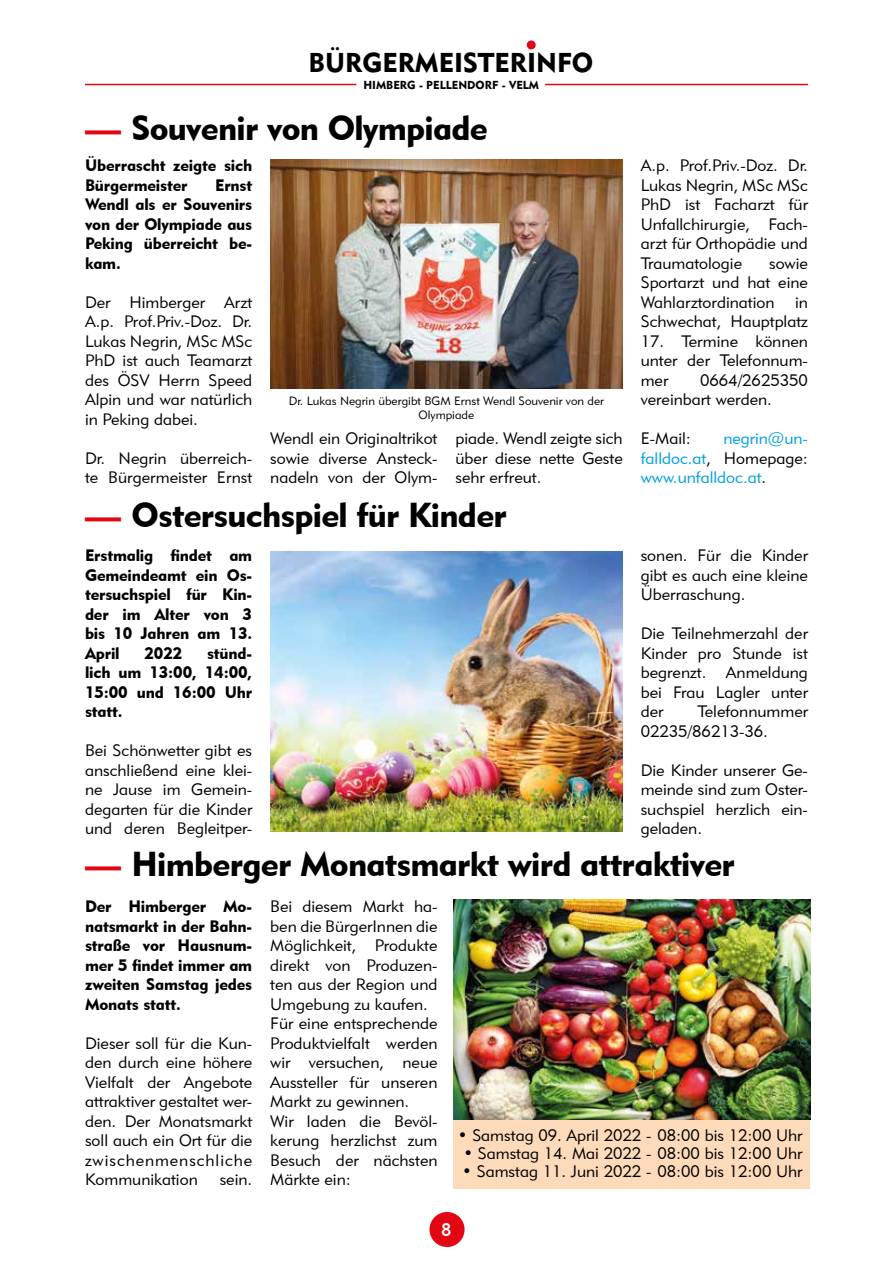
<style>
.page{position:relative;width:893px;height:1263px;background:#fff}
.page>*{position:absolute;margin:0;border:0;box-sizing:border-box;transform-origin:0 0}
.t1{font:34.5px "Geometric 415 BT Black A";letter-spacing:-.02em;color:#000}
.t2{font:27px "Geometric 415 BT Black A";color:#000}
.t3{font:18px "Geometric 415 BT Medium A";color:#fff}
.t4{font:16.5px/19.5px "Geometric 415 BT Lite A";color:#000;text-align:justify}
.t5{font:16.5px/19.5px "Geometric 415 BT Black A";letter-spacing:-.01em;color:#000;text-align:justify}
.t6{font:16.5px/19.5px "Geometric 415 BT Lite A";color:#009fe3;text-align:justify}
.t7{font:12px/14.4px "Geometric 415 BT Lite A";color:#000;text-align:center}
.t8{font:11.55px "Geometric 415 BT Black A";color:#000}
.s1{font-size:36px;color:#e30613}
.s2{color:#000}
</style>
<div class="page">
<div style="left:527px;top:40px;width:9px;height:9px;background:#e30613;border-radius:50%"></div>
<hr style="left:85px;top:84px;width:271px;height:1px;background:#e30613">
<hr style="left:545px;top:84px;width:263px;height:1px;background:#e30613">
<div style="left:454px;top:1120px;width:356px;height:68px;background:#fddbba"></div>
<div style="left:429px;top:1212px;width:36px;height:35px;background:#e30613;border-radius:50%"></div>
<img style="left:270px;top:160px;width:353px;height:228px">
<img style="left:454px;top:899px;width:356px;height:221px">
<img style="left:270px;top:551px;width:352px;height:280px">
<h2 class="t2" style="left:309px;top:47px;width:286px">BÜRGERMEISTERINFO</h2>
<p class="t8" style="left:363px;top:78px;width:177px">HIMBERG - PELLENDORF - VELM</p>
<h1 class="t1" style="left:85px;top:107px;width:404px"><span class="s1">—</span> Souvenir von Olympiade</h1>
<p class="t5" style="left:85px;top:155px;width:169px">Überrascht zeigte sich<br>Bürgermeister</p>
<p class="t5" style="left:85px;top:175px;width:169px;text-indent:130px">Ernst Wendl als er Souvenirs von der Olympiade aus Peking überreicht be&shy;kam.</p>
<p class="t4" style="left:85px;top:292px;width:169px">Der Himberger Arzt A.p. Prof.Priv.-Doz. Dr.<br>Lukas Negrin, MSc MSc PhD ist auch Teamarzt des ÖSV Herrn Speed Alpin und war natürlich in Peking dabei.</p>
<p class="t4" style="left:85px;top:448px;width:169px">Dr. Negrin überreich&shy;te Bürgermeister Ernst</p>
<p class="t7" style="left:289px;top:393px;width:317px">Dr. Lukas Negrin übergibt BGM Ernst Wendl Souvenir von der<br>Olympiade</p>
<p class="t4" style="left:270px;top:428px;width:169px">Wendl ein Originaltrikot sowie diverse Ansteck&shy;nadeln von der Olym-</p>
<p class="t4" style="left:455px;top:428px;width:169px">piade. Wendl zeigte sich über diese nette Geste sehr erfreut.</p>
<h1 class="t1" style="left:85px;top:494px;width:423px"><span class="s1">—</span> Ostersuchspiel für Kinder</h1>
<p class="t5" style="left:85px;top:545px;width:169px">Erstmalig findet am Gemeindeamt ein Os&shy;tersuchspiel für Kin&shy;der im Alter von 3 bis 10 Jahren am 13.<br>April</p>
<p class="t5" style="left:145px;top:643px;width:39px">2022</p>
<p class="t5" style="left:85px;top:643px;width:169px;text-indent:122px">stünd&shy;lich um 13:00, 14:00, 15:00 und 16:00 Uhr statt.</p>
<p class="t4" style="left:85px;top:740px;width:169px">Bei Schönwetter gibt es anschließend eine klei&shy;ne Jause im Gemein&shy;degarten für die Kinder und deren Begleitper-</p>
<p class="t4" style="left:641px;top:155px;width:169px">A.p. Prof.Priv.-Doz. Dr.<br>Lukas Negrin, MSc MSc PhD ist Facharzt für Unfallchirurgie, Fach&shy;arzt für Orthopädie und Traumatologie</p>
<p class="t4" style="left:641px;top:253px;width:169px;text-indent:128px">sowie Sportarzt und hat eine Wahlarztordination in Schwechat, Hauptplatz</p>
<p class="t4" style="left:641px;top:331px;width:169px">17. Termine können unter der Telefonnum&shy;mer</p>
<p class="t4" style="left:641px;top:370px;width:169px;text-indent:59px">0664/2625350 vereinbart werden.</p>
<p class="t4" style="left:641px;top:428px;width:52px">E-Mail:</p>
<p class="t6" style="left:641px;top:428px;width:169px;text-indent:83px">negrin@un&shy;falldoc.at<span class="s2">, Homepage: </span>www.unfalldoc.at<span class="s2">.</span></p>
<p class="t4" style="left:641px;top:545px;width:169px">sonen. Für die Kinder gibt es auch eine kleine Überraschung.</p>
<p class="t4" style="left:641px;top:623px;width:169px">Die Teilnehmerzahl der Kinder pro Stunde ist begrenzt. Anmeldung bei Frau Lagler unter der</p>
<p class="t4" style="left:641px;top:701px;width:169px;text-indent:57px">Telefonnummer<br>02235/86213-36.</p>
<p class="t4" style="left:641px;top:760px;width:169px">Die Kinder unserer Ge&shy;meinde sind zum Oster&shy;suchspiel herzlich ein&shy;geladen.</p>
<h1 class="t1" style="left:85px;top:843px;width:651px"><span class="s1">—</span> Himberger Monatsmarkt wird attraktiver</h1>
<p class="t5" style="left:85px;top:896px;width:169px">Der Himberger Mo&shy;natsmarkt in der Bahn&shy;straße vor Hausnum&shy;mer 5 findet immer am zweiten Samstag jedes Monats statt.</p>
<p class="t4" style="left:85px;top:1033px;width:169px">Dieser soll für die Kun&shy;den durch eine höhere Vielfalt der Angebote attraktiver gestaltet wer&shy;den. Der Monatsmarkt soll auch ein Ort für die zwischenmenschliche Kommunikation</p>
<p class="t4" style="left:220px;top:1169px;width:34px">sein.</p>
<p class="t4" style="left:270px;top:896px;width:169px;text-align:left">Bei diesem Markt ha&shy;ben die BürgerInnen die<br>Möglichkeit, Produkte direkt von Produzen&shy;ten aus der Region und<br>Umgebung zu kaufen.<br>Für eine entsprechende<br>Produktvielfalt werden wir versuchen, neue<br>Aussteller für unseren<br>Markt zu gewinnen.<br>Wir laden die Bevöl&shy;kerung herzlichst zum<br>Besuch der nächsten<br>Märkte ein:</p>
<p class="t4" style="left:458px;top:1125px;width:346px">• Samstag 09. April 2022 - 08:00 bis 12:00 Uhr</p>
<p class="t4" style="left:463px;top:1143px;width:341px">• Samstag 14. Mai 2022 - 08:00 bis 12:00 Uhr</p>
<p class="t4" style="left:462px;top:1161px;width:342px">• Samstag 11. Juni 2022 - 08:00 bis 12:00 Uhr</p>
<p class="t3" style="left:441px;top:1218px;width:12px">8</p>
</div>
